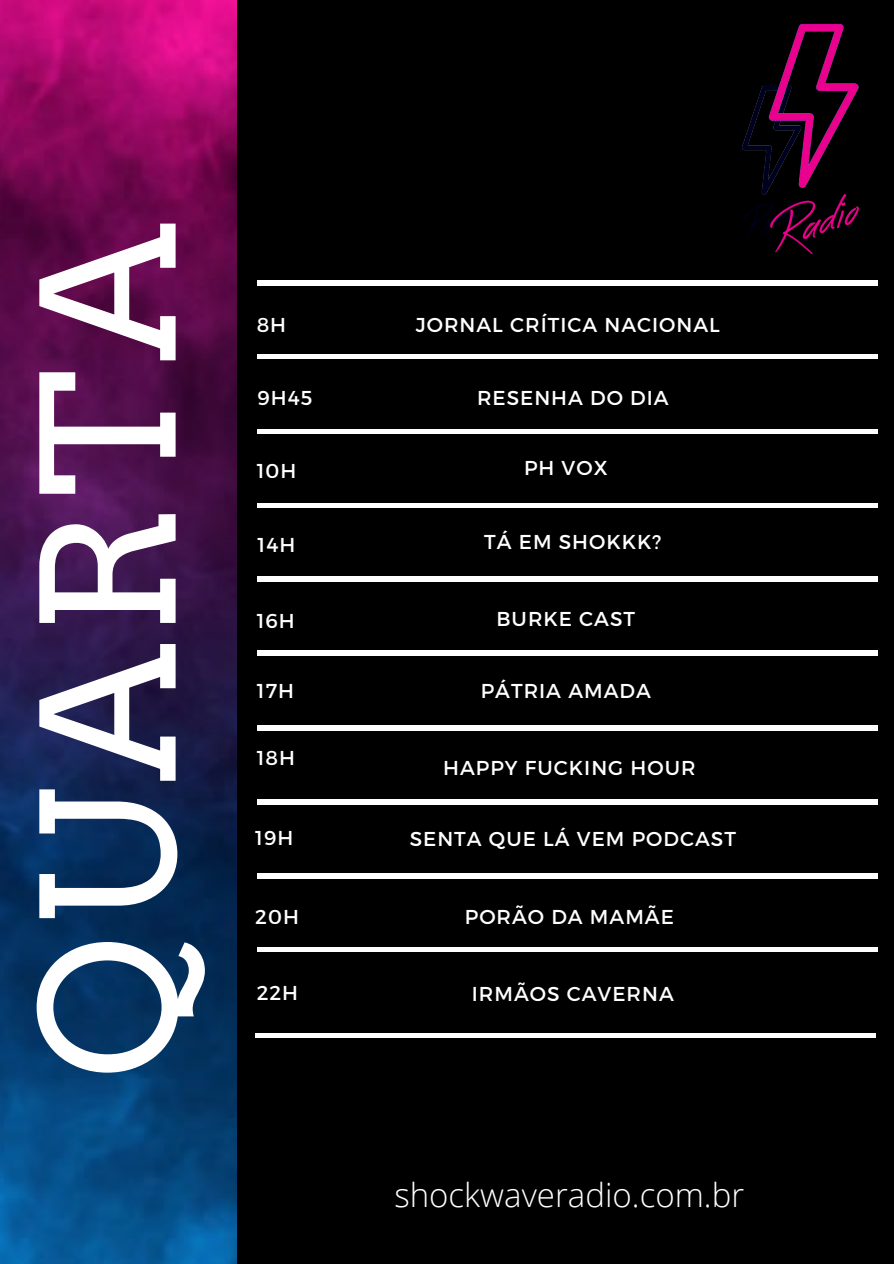
<style>
.page{position:relative;width:894px;height:1264px;background:#fff}
.page>*{position:absolute;margin:0;border:0;box-sizing:border-box;transform-origin:0 0}
.t1{font:183.9px "Arvo";letter-spacing:.04em;color:#fff}
.t2{font:300 33px "Open Sans";color:#fff}
.t3{font:20.1px "Montserrat";letter-spacing:.05em;color:#fff}
</style>
<div class="page">
<div style="left:0;top:0;width:893px;height:1263px;background:#000"></div>
<img style="left:0;top:0;width:237px;height:1263px">
<div style="left:257px;top:280px;width:620px;height:5px;background:#fff"></div>
<div style="left:257px;top:354px;width:620px;height:5px;background:#fff"></div>
<div style="left:257px;top:429px;width:620px;height:5px;background:#fff"></div>
<hr style="left:257px;top:503px;width:620px;height:4px;background:#fff">
<div style="left:257px;top:873px;width:620px;height:5px;background:#fff"></div>
<hr style="left:257px;top:947px;width:620px;height:4px;background:#fff">
<hr style="left:257px;top:577px;width:620px;height:4px;background:#fff">
<div style="left:257px;top:650px;width:620px;height:5px;background:#fff"></div>
<hr style="left:257px;top:726px;width:620px;height:4px;background:#fff">
<div style="left:257px;top:799px;width:620px;height:5px;background:#fff"></div>
<img style="left:742px;top:99px;width:16px;height:139px">
<img style="left:758px;top:23px;width:119px;height:263px">
<hr style="left:255px;top:1033px;width:620px;height:4px;background:#fff">
<p class="t1" style="left:-1px;top:1079px;width:857px;rotate:-90deg">QUARTA</p>
<p class="t3" style="left:256px;top:312px;width:31px">8H</p>
<p class="t3" style="left:415px;top:312px;width:305px">JORNAL CRÍTICA NACIONAL</p>
<p class="t3" style="left:257px;top:385px;width:56px">9H45</p>
<p class="t3" style="left:477px;top:385px;width:193px">RESENHA DO DIA</p>
<p class="t3" style="left:256px;top:457px;width:41px">10H</p>
<p class="t3" style="left:524px;top:454px;width:85px">PH VOX</p>
<p class="t3" style="left:257px;top:531px;width:39px">14H</p>
<p class="t3" style="left:484px;top:528px;width:179px">TÁ EM SHOKKK?</p>
<p class="t3" style="left:256px;top:607px;width:39px">16H</p>
<p class="t3" style="left:496px;top:605px;width:140px">BURKE CAST</p>
<p class="t3" style="left:257px;top:678px;width:39px">17H</p>
<p class="t3" style="left:480px;top:677px;width:172px">PÁTRIA AMADA</p>
<p class="t3" style="left:257px;top:744px;width:40px">18H</p>
<p class="t3" style="left:443px;top:754px;width:254px">HAPPY FUCKING HOUR</p>
<p class="t3" style="left:255px;top:825px;width:40px">19H</p>
<p class="t3" style="left:409px;top:825px;width:328px">SENTA QUE LÁ VEM PODCAST</p>
<p class="t3" style="left:255px;top:903px;width:45px">20H</p>
<p class="t3" style="left:464px;top:904px;width:210px">PORÃO DA MAMÃE</p>
<p class="t3" style="left:256px;top:980px;width:43px">22H</p>
<p class="t3" style="left:471px;top:980px;width:203px">IRMÃOS CAVERNA</p>
<p class="t2" style="left:394px;top:1171px;width:351px">shockwaveradio.com.br</p>
</div>
